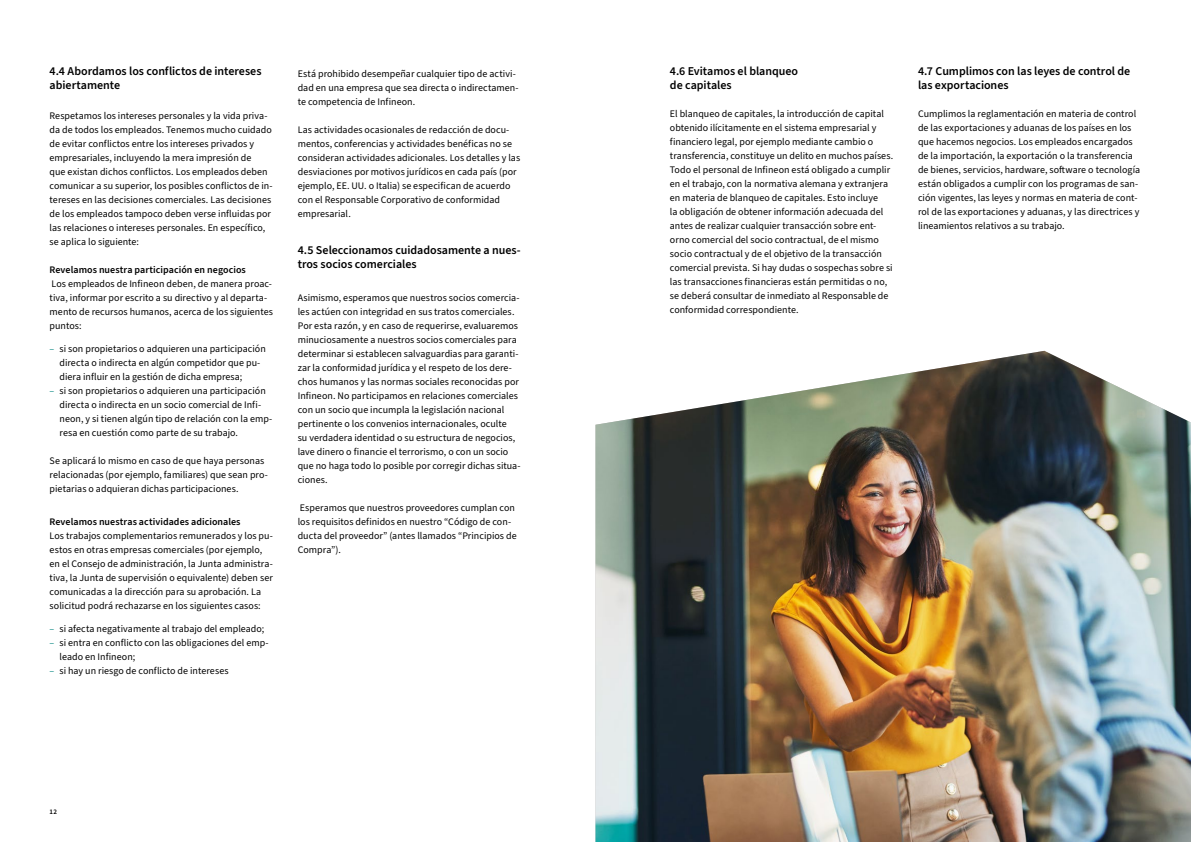
<style>
.page{position:relative;width:1191px;height:842px;background:#fff}
.page>*{position:absolute;margin:0;border:0;box-sizing:border-box;transform-origin:0 0}
.t1{font:600 12px/14px "Source Sans 3";letter-spacing:-.005em;color:#000}
.t2{font:10px/14px "Source Sans 3";letter-spacing:.005em;color:#000}
.t3{font:600 10px "Source Sans 3";letter-spacing:.005em;color:#000}
.t4{font:600 7px "Source Sans 3";color:#000}
.s1{color:#00847f}
</style>
<div class="page">
<img style="left:595px;top:351px;width:596px;height:491px">
<p class="t1" style="left:50px;top:65px;width:213px">4.4 Abordamos los conflictos de intereses abiertamente</p>
<p class="t2" style="left:50px;top:109px;width:225px">Respetamos los intereses personales y la vida priva&shy;da de todos los empleados. Tenemos mucho cuidado de evitar conflictos entre los intereses privados y empresariales, incluyendo la mera impresión de<br>que existan dichos conflictos. Los empleados deben comunicar a su superior, los posibles conflictos de in&shy;tereses en las decisiones comerciales. Las decisiones de los empleados tampoco deben verse influidas por las relaciones o intereses personales. En específico, se aplica lo siguiente:</p>
<p class="t3" style="left:50px;top:263px;width:198px">Revelamos nuestra participación en negocios</p>
<p class="t2" style="left:50px;top:277px;width:225px">Los empleados de Infineon deben, de manera proac&shy;tiva, informar por escrito a su directivo y al departa&shy;mento de recursos humanos, acerca de los siguientes puntos:</p>
<p class="t2" style="left:60px;top:342px;width:208px;text-indent:-10px"><span class="s1">–</span> si son propietarios o adquieren una participación directa o indirecta en algún competidor que pu&shy;diera influir en la gestión de dicha empresa;</p>
<p class="t2" style="left:60px;top:384px;width:214px;text-indent:-10px"><span class="s1">–</span> si son propietarios o adquieren una participación directa o indirecta en un socio comercial de Infi&shy;neon, y si tienen algún tipo de relación con la emp&shy;resa en cuestión como parte de su trabajo.</p>
<p class="t2" style="left:50px;top:454px;width:220px">Se aplicará lo mismo en caso de que haya personas relacionadas (por ejemplo, familiares) que sean pro&shy;pietarias o adquieran dichas participaciones.</p>
<p class="t3" style="left:50px;top:515px;width:192px">Revelamos nuestras actividades adicionales</p>
<p class="t2" style="left:50px;top:529px;width:225px">Los trabajos complementarios remunerados y los pu&shy;estos en otras empresas comerciales (por ejemplo, en el Consejo de administración, la Junta administra&shy;tiva, la Junta de supervisión o equivalente) deben ser comunicadas a la dirección para su aprobación. La solicitud podrá rechazarse en los siguientes casos:</p>
<p class="t2" style="left:50px;top:622px;width:216px"><span class="s1">–</span> si afecta negativamente al trabajo del empleado;</p>
<p class="t2" style="left:60px;top:636px;width:211px;text-indent:-10px"><span class="s1">–</span> si entra en conflicto con las obligaciones del emp&shy;leado en Infineon;</p>
<p class="t2" style="left:50px;top:664px;width:180px"><span class="s1">–</span> si hay un riesgo de conflicto de intereses</p>
<p class="t2" style="left:298px;top:67px;width:222px">Está prohibido desempeñar cualquier tipo de activi&shy;dad en una empresa que sea directa o indirectamen&shy;te competencia de Infineon.</p>
<p class="t2" style="left:298px;top:123px;width:224px">Las actividades ocasionales de redacción de docu&shy;mentos, conferencias y actividades benéficas no se consideran actividades adicionales. Los detalles y las desviaciones por motivos jurídicos en cada país (por ejemplo, EE. UU. o Italia) se especifican de acuerdo con el Responsable Corporativo de conformidad empresarial.</p>
<p class="t1" style="left:298px;top:243px;width:224px">4.5 Seleccionamos cuidadosamente a nues&shy;tros socios comerciales</p>
<p class="t2" style="left:298px;top:291px;width:224px">Asimismo, esperamos que nuestros socios comercia&shy;les actúen con integridad en sus tratos comerciales.<br>Por esta razón, y en caso de requerirse, evaluaremos minuciosamente a nuestros socios comerciales para determinar si establecen salvaguardias para garanti&shy;zar la conformidad jurídica y el respeto de los dere&shy;chos humanos y las normas sociales reconocidas por Infineon. No participamos en relaciones comerciales con un socio que incumpla la legislación nacional pertinente o los convenios internacionales, oculte<br>su verdadera identidad o su estructura de negocios, lave dinero o financie el terrorismo, o con un socio que no haga todo lo posible por corregir dichas situa&shy;ciones.</p>
<p class="t2" style="left:298px;top:501px;width:220px">Esperamos que nuestros proveedores cumplan con los requisitos definidos en nuestro “Código de con&shy;ducta del proveedor” (antes llamados “Principios de Compra”).</p>
<p class="t4" style="left:50px;top:807px;width:9px">12</p>
<p class="t1" style="left:670px;top:65px;width:130px">4.6 Evitamos el blanqueo de capitales</p>
<p class="t2" style="left:670px;top:107px;width:225px">El blanqueo de capitales, la introducción de capital obtenido ilícitamente en el sistema empresarial y financiero legal, por ejemplo mediante cambio o transferencia, constituye un delito en muchos países.<br>Todo el personal de Infineon está obligado a cumplir en el trabajo, con la normativa alemana y extranjera en materia de blanqueo de capitales. Esto incluye<br>la obligación de obtener información adecuada del antes de realizar cualquier transacción sobre ent&shy;orno comercial del socio contractual, de el mismo socio contractual y de el objetivo de la transacción comercial prevista. Si hay dudas o sospechas sobre si las transacciones financieras están permitidas o no, se deberá consultar de inmediato al Responsable de conformidad correspondiente.</p>
<p class="t1" style="left:918px;top:65px;width:214px">4.7 Cumplimos con las leyes de control de las exportaciones</p>
<p class="t2" style="left:918px;top:107px;width:223px">Cumplimos la reglamentación en materia de control de las exportaciones y aduanas de los países en los que hacemos negocios. Los empleados encargados de la importación, la exportación o la transferencia de bienes, servicios, hardware, software o tecnología están obligados a cumplir con los programas de san&shy;ción vigentes, las leyes y normas en materia de cont&shy;rol de las exportaciones y aduanas, y las directrices y lineamientos relativos a su trabajo.</p>
</div>
